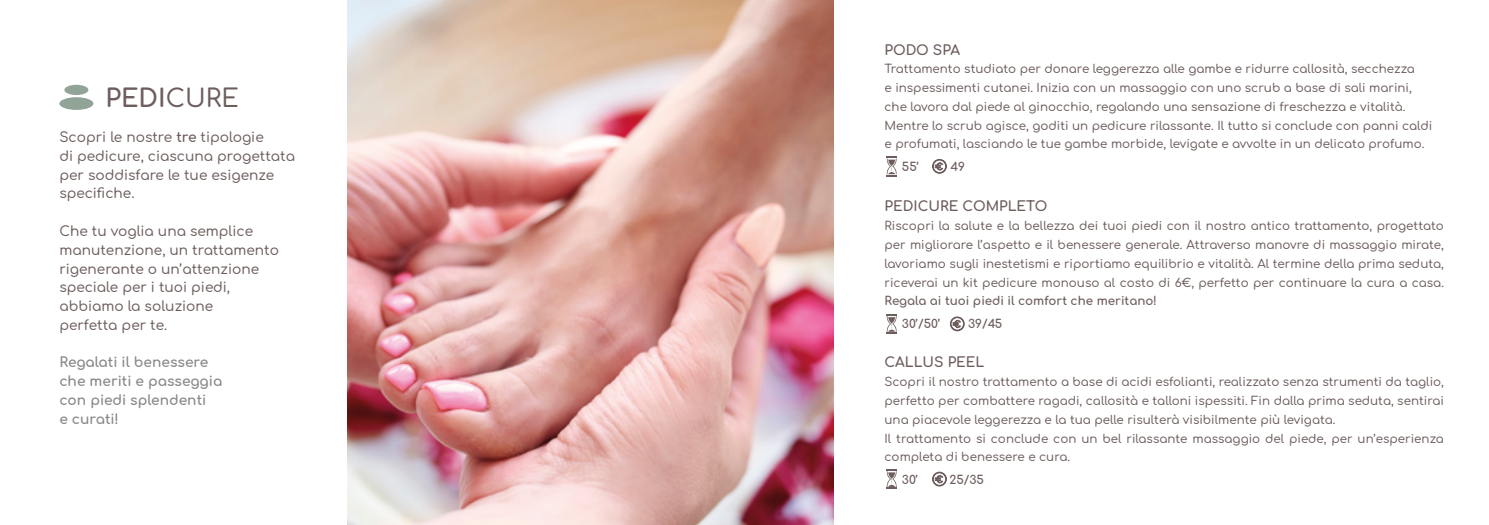
<style>
.page{position:relative;width:1489px;height:525px;background:#fff}
.page>*{position:absolute;margin:0;border:0;box-sizing:border-box;transform-origin:0 0}
.t1{font:700 25px "Comfortaa";color:#6d5e5d}
.t2{font:500 13.75px/18.8px "Comfortaa";color:#6d5e5d}
.t3{font:700 13.75px/18.8px "Comfortaa";color:#868985}
.t4{font:700 13.75px "Comfortaa";color:#6d5e5d}
.t5{font:500 11.88px/18.8px "Comfortaa";color:#6d5e5d}
.t6{font:700 11.88px/22.5px "Comfortaa";color:#6d5e5d}
.s1{font-weight:500}
.s2{font-weight:700}
</style>
<div class="page">
<svg style="left:886px;top:314px;width:10px;height:20px"></svg>
<svg style="left:950px;top:316px;width:14px;height:15px"></svg>
<svg style="left:886px;top:469px;width:10px;height:20px"></svg>
<svg style="left:932px;top:471px;width:14px;height:15px"></svg>
<svg style="left:886px;top:156px;width:10px;height:20px"></svg>
<svg style="left:932px;top:159px;width:14px;height:14px"></svg>
<div style="left:64px;top:85px;width:24px;height:10px;background:#91a497;border-radius:50%"></div>
<div style="left:59px;top:97px;width:34px;height:13px;background:#91a497;border-radius:50%"></div>
<img style="left:347px;top:0;width:486px;height:524px">
<h1 class="t1" style="left:105px;top:75px;width:135px">PEDI<span class="s1">CURE</span></h1>
<p class="t2" style="left:59px;top:126px;width:237px">Scopri le nostre <span class="s2">tre</span> tipologie<br>di pedicure, ciascuna progettata per soddisfare le tue esigenze specifiche.</p>
<p class="t2" style="left:59px;top:220px;width:221px">Che tu voglia una semplice manutenzione, un trattamento rigenerante o un’attenzione speciale per i tuoi piedi, abbiamo la soluzione<br>perfetta per te.</p>
<p class="t3" style="left:59px;top:351px;width:164px">Regalati il benessere che meriti e passeggia con piedi splendenti<br>e curati!</p>
<p class="t4" style="left:884px;top:37px;width:77px">PODO SPA</p>
<p class="t5" style="left:884px;top:58px;width:549px">Trattamento studiato per donare leggerezza alle gambe e ridurre callosità, secchezza<br>e inspessimenti cutanei. Inizia con un massaggio con uno scrub a base di sali marini, che lavora dal piede al ginocchio, regalando una sensazione di freschezza e vitalità.<br>Mentre lo scrub agisce, goditi un pedicure rilassante. Il tutto si conclude con panni caldi e profumati, lasciando le tue gambe morbide, levigate e avvolte in un delicato profumo.</p>
<p class="t6" style="left:901px;top:154px;width:19px">55’</p>
<p class="t6" style="left:950px;top:154px;width:16px">49</p>
<p class="t4" style="left:884px;top:194px;width:164px">PEDICURE COMPLETO</p>
<p class="t5" style="left:884px;top:215px;width:561px;text-align:justify">Riscopri la salute e la bellezza dei tuoi piedi con il nostro antico trattamento, progettato per migliorare l’aspetto e il benessere generale. Attraverso manovre di massaggio mirate, lavoriamo sugli inestetismi e riportiamo equilibrio e vitalità. Al termine della prima seduta, riceverai un kit pedicure monouso al costo di 6€, perfetto per continuare la cura a casa.</p>
<p class="t6" style="left:901px;top:288px;width:256px;text-indent:-17px">Regala ai tuoi piedi il comfort che meritano!<br>30’/50’</p>
<p class="t6" style="left:968px;top:310px;width:36px">39/45</p>
<p class="t4" style="left:884px;top:350px;width:101px">CALLUS PEEL</p>
<p class="t5" style="left:884px;top:371px;width:561px">Scopri il nostro trattamento a base di acidi esfolianti, realizzato senza strumenti da taglio, perfetto per combattere ragadi, callosità e talloni ispessiti. Fin dalla prima seduta, sentirai una piacevole leggerezza e la tua pelle risulterà visibilmente più levigata.<br>Il trattamento si conclude con un bel rilassante massaggio del piede, per un’esperienza completa di benessere e cura.</p>
<p class="t6" style="left:901px;top:466px;width:18px">30’</p>
<p class="t6" style="left:949px;top:466px;width:36px">25/35</p>
</div>
